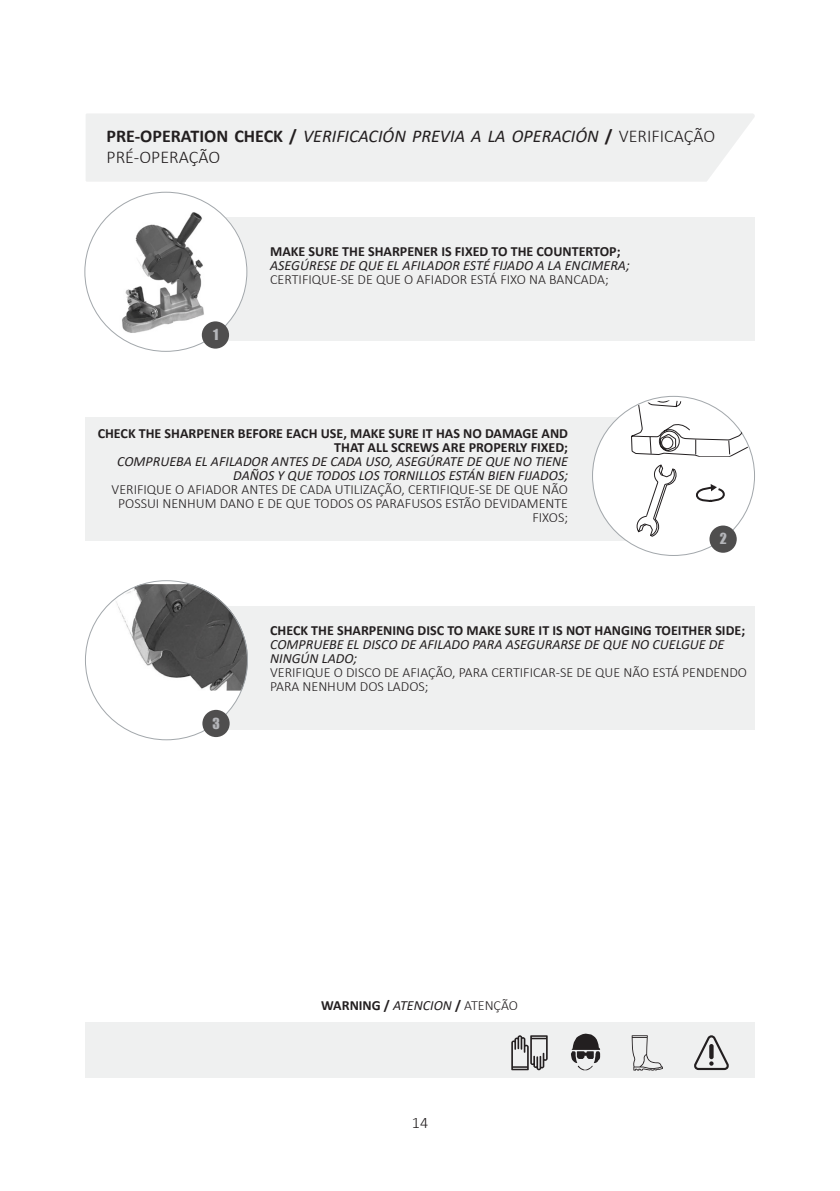
<style>
.page{position:relative;width:840px;height:1191px;background:#fff}
.page>*{position:absolute;margin:0;border:0;box-sizing:border-box;transform-origin:0 0}
.t1{font:italic 18px/21.6px "Calibri";color:#231f20}
.t2{font:300 16px "Calibri";color:#231f20}
.t3{font:300 14px/14px "Calibri";color:#231f20}
.t4{font:700 14px/14px "Calibri";color:#231f20;text-align:right}
.t5{font:italic 14px/14px "Calibri";color:#231f20}
.t6{font:14px "Impact";color:#b4b5b9}
.s1{font-weight:700;font-style:normal}
.s2{font-weight:300;font-style:normal}
.s3{font-weight:400;font-style:italic}
.s4{font-weight:300}
</style>
<div class="page">
<div style="left:169px;top:218px;width:585px;height:123px;background:#eff0f0"></div>
<div style="left:169px;top:606px;width:586px;height:123px;background:#eff0f0"></div>
<div style="left:84px;top:417px;width:589px;height:123px;background:#eff0f0"></div>
<div style="left:86px;top:114px;width:669px;height:68px;background:#eff0f0"></div>
<div style="left:85px;top:192px;width:162px;height:159px;background:#fff;border-radius:50%"></div>
<img style="left:100px;top:211px;width:125px;height:122px">
<div style="left:86px;top:580px;width:162px;height:159px;background:#fff;border-radius:50%"></div>
<img style="left:106px;top:584px;width:142px;height:106px">
<div style="left:592px;top:396px;width:162px;height:159px;background:#fff;border-radius:50%"></div>
<div style="left:202px;top:321px;width:27px;height:27px;background:#4f4e4e;border-radius:50%"></div>
<div style="left:202px;top:710px;width:27px;height:27px;background:#4f4e4e;border-radius:50%"></div>
<div style="left:709px;top:525px;width:27px;height:28px;background:#4f4e4e;border-radius:50%"></div>
<div style="left:85px;top:1022px;width:669px;height:55px;background:#eff0f0"></div>
<svg style="left:694px;top:1035px;width:34px;height:35px"></svg>
<svg style="left:511px;top:1035px;width:36px;height:35px"></svg>
<svg style="left:571px;top:1033px;width:28px;height:37px"></svg>
<svg style="left:631px;top:1035px;width:31px;height:35px"></svg>
<svg style="left:636px;top:464px;width:41px;height:73px"></svg>
<svg style="left:615px;top:400px;width:132px;height:57px"></svg>
<svg style="left:696px;top:484px;width:29px;height:18px"></svg>
<p class="t1" style="left:106px;top:124px;width:610px"><span class="s1">PRE-OPERATION CHECK /</span> VERIFICACIÓN PREVIA A LA OPERACIÓN <span class="s1">/</span> <span class="s2">VERIFICAÇÃO<br>PRÉ-OPERAÇÃO</span></p>
<p class="t6" style="left:213px;top:324px;width:7px">1</p>
<p class="t4" style="left:270px;top:244px;width:352px">MAKE SURE THE SHARPENER IS FIXED TO THE COUNTERTOP;</p>
<p class="t5" style="left:270px;top:258px;width:361px">ASEGÚRESE DE QUE EL AFILADOR ESTÉ FIJADO A LA ENCIMERA;</p>
<p class="t3" style="left:270px;top:273px;width:340px">CERTIFIQUE-SE DE QUE O AFIADOR ESTÁ FIXO NA BANCADA;</p>
<p class="t4" style="left:98px;top:426px;width:471px">CHECK THE SHARPENER BEFORE EACH USE, MAKE SURE IT HAS NO DAMAGE AND<br>THAT ALL SCREWS ARE PROPERLY FIXED;</p>
<p class="t5" style="left:117px;top:453px;width:452px;text-align:right">COMPRUEBA EL AFILADOR ANTES DE CADA USO, ASEGÚRATE DE QUE NO TIENE<br>DAÑOS Y QUE TODOS LOS TORNILLOS ESTÁN BIEN FIJADOS;</p>
<p class="t3" style="left:112px;top:482px;width:457px;text-align:right">VERIFIQUE O AFIADOR ANTES DE CADA UTILIZAÇÃO, CERTIFIQUE-SE DE QUE NÃO<br>POSSUI NENHUM DANO E DE QUE TODOS OS PARAFUSOS ESTÃO DEVIDAMENTE<br>FIXOS;</p>
<p class="t6" style="left:719px;top:528px;width:9px">2</p>
<p class="t6" style="left:212px;top:712px;width:9px">3</p>
<p class="t4" style="left:270px;top:623px;width:476px">CHECK THE SHARPENING DISC TO MAKE SURE IT IS NOT HANGING TOEITHER SIDE;</p>
<p class="t5" style="left:270px;top:636px;width:455px">COMPRUEBE EL DISCO DE AFILADO PARA ASEGURARSE DE QUE NO CUELGUE DE<br>NINGÚN LADO;</p>
<p class="t3" style="left:270px;top:665px;width:478px">VERIFIQUE O DISCO DE AFIAÇÃO, PARA CERTIFICAR-SE DE QUE NÃO ESTÁ PENDENDO<br>PARA NENHUM DOS LADOS;</p>
<p class="t4" style="left:321px;top:998px;width:198px">WARNING / <span class="s3">ATENCION</span> / <span class="s4">ATENÇÃO</span></p>
<p class="t2" style="left:411px;top:1112px;width:18px">14</p>
</div>
